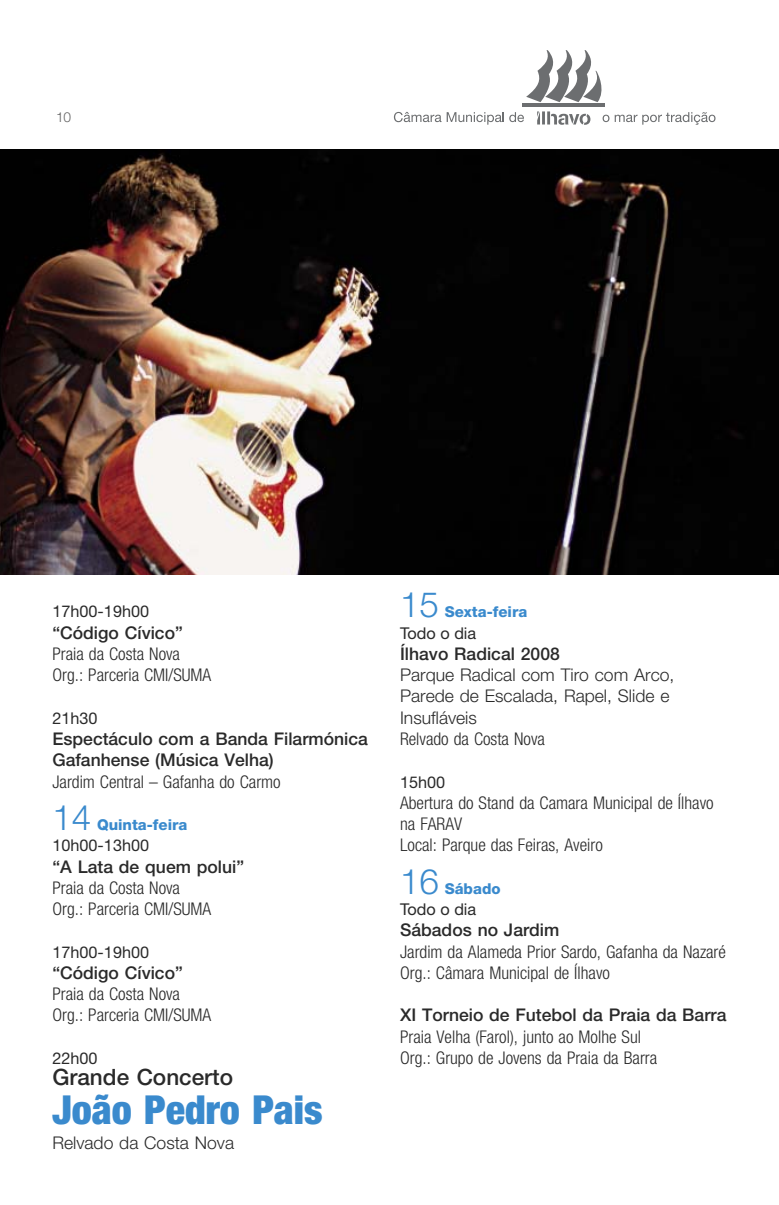
<style>
.page{position:relative;width:779px;height:1205px;background:#fff}
.page>*{position:absolute;margin:0;border:0;box-sizing:border-box;transform-origin:0 0}
.t1{font:900 condensed 40px "Helvetica Neue";color:#3a8acd}
.t2{font:300 35px "Helvetica Neue";color:#3a8acd}
.t3{font:500 22.5px "Helvetica Neue";color:#2a2a2a}
.t4{font:300 condensed 17.5px/21.2px "Helvetica Neue";color:#2a2a2a}
.t5{font:500 17.5px/21.2px "Helvetica Neue";color:#2a2a2a}
.t6{font:300 17.5px/21.2px "Helvetica Neue";color:#2a2a2a}
.t7{font:16.25px "Helvetica Neue";color:#2a2a2a}
.t8{font:800 15px "Helvetica Neue";color:#3a8acd}
.t9{font:300 13.75px "Helvetica Neue";color:#636363}
</style>
<div class="page">
<hr style="left:522px;top:104px;width:82px;height:3px;background:#6c6e70">
<svg style="left:526px;top:50px;width:76px;height:52px"></svg>
<svg style="left:537px;top:111px;width:53px;height:14px"></svg>
<svg style="left:393px;top:112px;width:110px;height:13px"></svg>
<svg style="left:509px;top:112px;width:14px;height:10px"></svg>
<svg style="left:602px;top:115px;width:7px;height:7px"></svg>
<svg style="left:603px;top:116px;width:5px;height:5px"></svg>
<svg style="left:614px;top:112px;width:99px;height:13px"></svg>
<img style="left:0;top:149px;width:778px;height:425px">
<p class="t9" style="left:56px;top:112px;width:17px">10</p>
<p class="t7" style="left:52px;top:605px;width:98px">17h00-19h00</p>
<p class="t5" style="left:52px;top:623px;width:132px">“Código Cívico”</p>
<p class="t4" style="left:52px;top:644px;width:160px">Praia da Costa Nova<br>Org.: Parceria CMI/SUMA</p>
<p class="t7" style="left:52px;top:712px;width:47px">21h30</p>
<p class="t5" style="left:52px;top:729px;width:317px">Espectáculo com a Banda Filarmónica<br>Gafanhense (Música Velha)</p>
<p class="t4" style="left:52px;top:772px;width:230px">Jardim Central – Gafanha do Carmo</p>
<h2 class="t2" style="left:52px;top:804px;width:40px">14</h2>
<p class="t8" style="left:97px;top:819px;width:92px">Quinta-feira</p>
<p class="t7" style="left:52px;top:839px;width:98px">10h00-13h00</p>
<p class="t5" style="left:52px;top:857px;width:193px">“A Lata de quem polui”</p>
<p class="t4" style="left:52px;top:878px;width:160px">Praia da Costa Nova<br>Org.: Parceria CMI/SUMA</p>
<p class="t7" style="left:52px;top:945px;width:98px">17h00-19h00</p>
<p class="t5" style="left:52px;top:963px;width:132px">“Código Cívico”</p>
<p class="t4" style="left:52px;top:984px;width:160px">Praia da Costa Nova<br>Org.: Parceria CMI/SUMA</p>
<p class="t7" style="left:52px;top:1052px;width:47px">22h00</p>
<p class="t3" style="left:52px;top:1068px;width:182px">Grande Concerto</p>
<h1 class="t1" style="left:52px;top:1095px;width:272px">João Pedro Pais</h1>
<p class="t6" style="left:52px;top:1133px;width:183px">Relvado da Costa Nova</p>
<h2 class="t2" style="left:400px;top:592px;width:40px">15</h2>
<p class="t8" style="left:444px;top:606px;width:84px">Sexta-feira</p>
<p class="t7" style="left:400px;top:627px;width:78px">Todo o dia</p>
<p class="t5" style="left:400px;top:644px;width:161px">Ílhavo Radical 2008</p>
<p class="t6" style="left:400px;top:666px;width:275px">Parque Radical com Tiro com Arco,<br>Parede de Escalada, Rapel, Slide e<br>Insufláveis</p>
<p class="t4" style="left:400px;top:729px;width:146px">Relvado da Costa Nova</p>
<p class="t7" style="left:400px;top:775px;width:47px">15h00</p>
<p class="t4" style="left:400px;top:793px;width:315px">Abertura do Stand da Camara Municipal de Ílhavo na FARAV<br>Local: Parque das Feiras, Aveiro</p>
<h2 class="t2" style="left:400px;top:868px;width:40px">16</h2>
<p class="t8" style="left:444px;top:883px;width:57px">Sábado</p>
<p class="t7" style="left:400px;top:903px;width:78px">Todo o dia</p>
<p class="t5" style="left:400px;top:921px;width:161px">Sábados no Jardim</p>
<p class="t4" style="left:400px;top:942px;width:327px">Jardim da Alameda Prior Sardo, Gafanha da Nazaré<br>Org.: Câmara Municipal de Ílhavo</p>
<p class="t5" style="left:400px;top:1006px;width:328px">XI Torneio de Futebol da Praia da Barra</p>
<p class="t4" style="left:400px;top:1027px;width:258px">Praia Velha (Farol), junto ao Molhe Sul<br>Org.: Grupo de Jovens da Praia da Barra</p>
</div>
